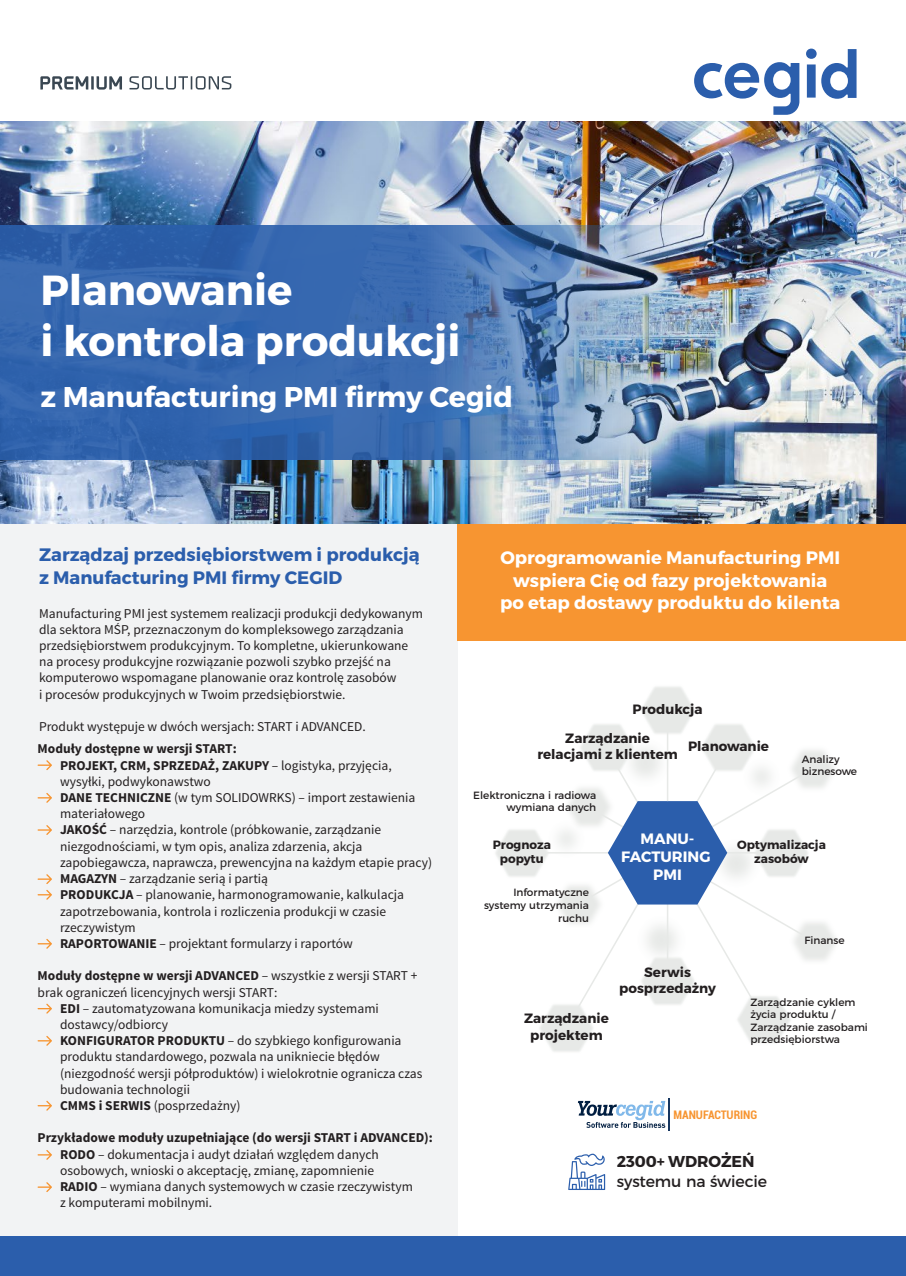
<style>
.page{position:relative;width:906px;height:1276px;background:#fff}
.page>*{position:absolute;margin:0;border:0;box-sizing:border-box;transform-origin:0 0}
.t1{font:700 42px/50.4px "Montserrat";color:#fff}
.t2{font:700 28.5px "Montserrat";color:#fff}
.t3{font:700 18px/22.5px "Montserrat";color:#fff;text-align:center}
.t4{font:700 18px/22.5px "Montserrat";color:#2b5eac}
.t5{font:15.75px "Montserrat";letter-spacing:-.01em;color:#231f20}
.t6{font:700 15.75px "Montserrat";letter-spacing:-.01em;color:#231f20}
.t7{font:700 15px/18px "Montserrat";color:#fff;text-align:center}
.t8{font:13.5px/16.2px "Source Sans Pro";color:#231f20}
.t9{font:700 13.5px/16.2px "Montserrat";color:#231f20;text-align:center}
.t10{font:700 13.5px "Source Sans Pro";color:#231f20}
.t11{font:700 12px/14.4px "Montserrat";color:#231f20;text-align:center}
.t12{font:700 condensed 11.85px "Roboto";color:#f79531}
.t13{font:10.5px/12.6px "Montserrat";color:#231f20}
.s1{font-weight:700}
.s2{font-weight:400}
</style>
<div class="page">
<div style="left:0;top:498px;width:457px;height:746px;background:#f2f3f4"></div>
<img style="left:0;top:122px;width:906px;height:402px">
<img style="left:0;top:225px;width:722px;height:235px">
<div style="left:655px;top:824px;width:46px;height:80px;background:#2b5eac"></div>
<img style="left:687px;top:697px;width:50px;height:127px">
<img style="left:588px;top:687px;width:99px;height:137px">
<img style="left:587px;top:904px;width:161px;height:136px">
<img style="left:701px;top:775px;width:107px;height:155px">
<img style="left:737px;top:724px;width:97px;height:117px">
<img style="left:513px;top:734px;width:151px;height:145px">
<img style="left:503px;top:832px;width:152px;height:145px">
<img style="left:739px;top:869px;width:100px;height:145px">
<div style="left:457px;top:524px;width:449px;height:117px;background:#f79531"></div>
<svg style="left:40px;top:76px;width:82px;height:14px"></svg>
<svg style="left:129px;top:76px;width:102px;height:13px"></svg>
<hr style="left:667px;top:724px;width:1px;height:77px;background:#e7e9e7">
<svg style="left:806px;top:49px;width:50px;height:50px"></svg>
<svg style="left:694px;top:62px;width:105px;height:53px"></svg>
<div style="left:0;top:1236px;width:906px;height:40px;background:#2b5eac"></div>
<svg style="left:568px;top:1153px;width:38px;height:37px"></svg>
<svg style="left:38px;top:825px;width:14px;height:10px"></svg>
<svg style="left:38px;top:760px;width:14px;height:10px"></svg>
<svg style="left:38px;top:793px;width:14px;height:10px"></svg>
<svg style="left:38px;top:874px;width:14px;height:25px"></svg>
<svg style="left:38px;top:939px;width:14px;height:9px"></svg>
<svg style="left:38px;top:1003px;width:14px;height:10px"></svg>
<svg style="left:38px;top:1100px;width:14px;height:10px"></svg>
<svg style="left:38px;top:1182px;width:14px;height:10px"></svg>
<svg style="left:38px;top:1150px;width:14px;height:9px"></svg>
<svg style="left:38px;top:1036px;width:14px;height:9px"></svg>
<hr style="left:669px;top:1098px;width:1px;height:33px;background:#163660">
<svg style="left:578px;top:1101px;width:87px;height:26px"></svg>
<h1 class="t1" style="left:40px;top:266px;width:421px">Planowanie<br>i kontrola produkcji</h1>
<h2 class="t2" style="left:40px;top:379px;width:474px">z Manufacturing PMI firmy Cegid</h2>
<h3 class="t4" style="left:39px;top:544px;width:382px">Zarządzaj przedsiębiorstwem i produkcją z Manufacturing PMI firmy CEGID</h3>
<p class="t8" style="left:39px;top:605px;width:385px">Manufacturing PMI jest systemem realizacji produkcji dedykowanym dla sektora MŚP, przeznaczonym do kompleksowego zarządzania przedsiębiorstwem produkcyjnym. To kompletne, ukierunkowane na procesy produkcyjne rozwiązanie pozwoli szybko przejść na komputerowo wspomagane planowanie oraz kontrolę zasobów<br>i procesów produkcyjnych w Twoim przedsiębiorstwie.</p>
<p class="t8" style="left:39px;top:718px;width:328px">Produkt występuje w dwóch wersjach: START i ADVANCED.</p>
<p class="t8" style="left:60px;top:741px;width:373px;text-indent:-23px"><span class="s1">Moduły dostępne w wersji START:<br>PROJEKT, CRM, SPRZEDAŻ, ZAKUPY</span> – logistyka, przyjęcia, wysyłki, podwykonawstwo<br><span class="s1">DANE TECHNICZNE</span> (w tym SOLIDOWRKS) – import zestawienia materiałowego<br><span class="s1">JAKOŚĆ</span> – narzędzia, kontrole (próbkowanie, zarządzanie niezgodnościami, w tym opis, analiza zdarzenia, akcja zapobiegawcza, naprawcza, prewencyjna na każdym etapie pracy)<br><span class="s1">MAGAZYN</span> – zarządzanie serią i partią<br><span class="s1">PRODUKCJA</span> – planowanie, harmonogramowanie, kalkulacja zapotrzebowania, kontrola i rozliczenia produkcji w czasie rzeczywistym<br><span class="s1">RAPORTOWANIE</span> – projektant formularzy i raportów</p>
<p class="t10" style="left:38px;top:967px;width:381px">Moduły dostępne w wersji ADVANCED <span class="s2">– wszystkie z wersji START +</span></p>
<p class="t8" style="left:38px;top:984px;width:241px">brak ograniczeń licencyjnych wersji START:</p>
<p class="t8" style="left:60px;top:1000px;width:320px"><span class="s1">EDI</span> – zautomatyzowana komunikacja miedzy systemami</p>
<p class="t8" style="left:60px;top:1016px;width:110px">dostawcy/odbiorcy</p>
<p class="t8" style="left:60px;top:1032px;width:343px"><span class="s1">KONFIGURATOR PRODUKTU</span> – do szybkiego konfigurowania</p>
<p class="t8" style="left:60px;top:1049px;width:321px">produktu standardowego, pozwala na unikniecie błędów</p>
<p class="t8" style="left:60px;top:1065px;width:364px">(niezgodność wersji półproduktów) i wielokrotnie ogranicza czas</p>
<p class="t8" style="left:60px;top:1081px;width:131px">budowania technologii</p>
<p class="t8" style="left:60px;top:1097px;width:182px"><span class="s1">CMMS i SERWIS</span> (posprzedażny)</p>
<p class="t8" style="left:60px;top:1130px;width:374px;text-indent:-23px"><span class="s1">Przykładowe moduły uzupełniające (do wersji START i ADVANCED):<br>RODO</span> – dokumentacja i audyt działań względem danych osobowych, wnioski o akceptację, zmianę, zapomnienie<br><span class="s1">RADIO</span> – wymiana danych systemowych w czasie rzeczywistym<br>z komputerami mobilnymi.</p>
<h3 class="t3" style="left:500px;top:547px;width:342px">Oprogramowanie Manufacturing PMI wspiera Cię od fazy projektowania po etap dostawy produktu do kilenta</h3>
<p class="t9" style="left:632px;top:701px;width:71px">Produkcja</p>
<p class="t9" style="left:688px;top:738px;width:82px">Planowanie</p>
<p class="t9" style="left:537px;top:730px;width:142px">Zarządzanie relacjami z klientem</p>
<p class="t13" style="left:473px;top:788px;width:125px;text-align:right">Elektroniczna i radiowa wymiana danych</p>
<p class="t13" style="left:801px;top:751px;width:57px">Analizy biznesowe</p>
<p class="t11" style="left:493px;top:837px;width:60px">Prognoza popytu</p>
<p class="t13" style="left:484px;top:885px;width:106px;text-align:right">Informatyczne systemy utrzymania ruchu</p>
<p class="t7" style="left:621px;top:830px;width:91px">MANU-<br>FACTURING<br>PMI</p>
<p class="t9" style="left:524px;top:1010px;width:86px">Zarządzanie projektem</p>
<p class="t9" style="left:619px;top:964px;width:98px">Serwis posprzedażny</p>
<p class="t11" style="left:737px;top:837px;width:90px">Optymalizacja zasobów</p>
<p class="t13" style="left:804px;top:933px;width:42px">Finanse</p>
<p class="t13" style="left:750px;top:994px;width:119px">Zarządzanie cyklem życia produktu /<br>Zarządzanie zasobami przedsiębiorstwa</p>
<p class="t12" style="left:673px;top:1106px;width:85px">MANUFACTURING</p>
<p class="t6" style="left:617px;top:1151px;width:139px">2300+ WDROŻEŃ</p>
<p class="t5" style="left:617px;top:1169px;width:152px">systemu na świecie</p>
</div>
